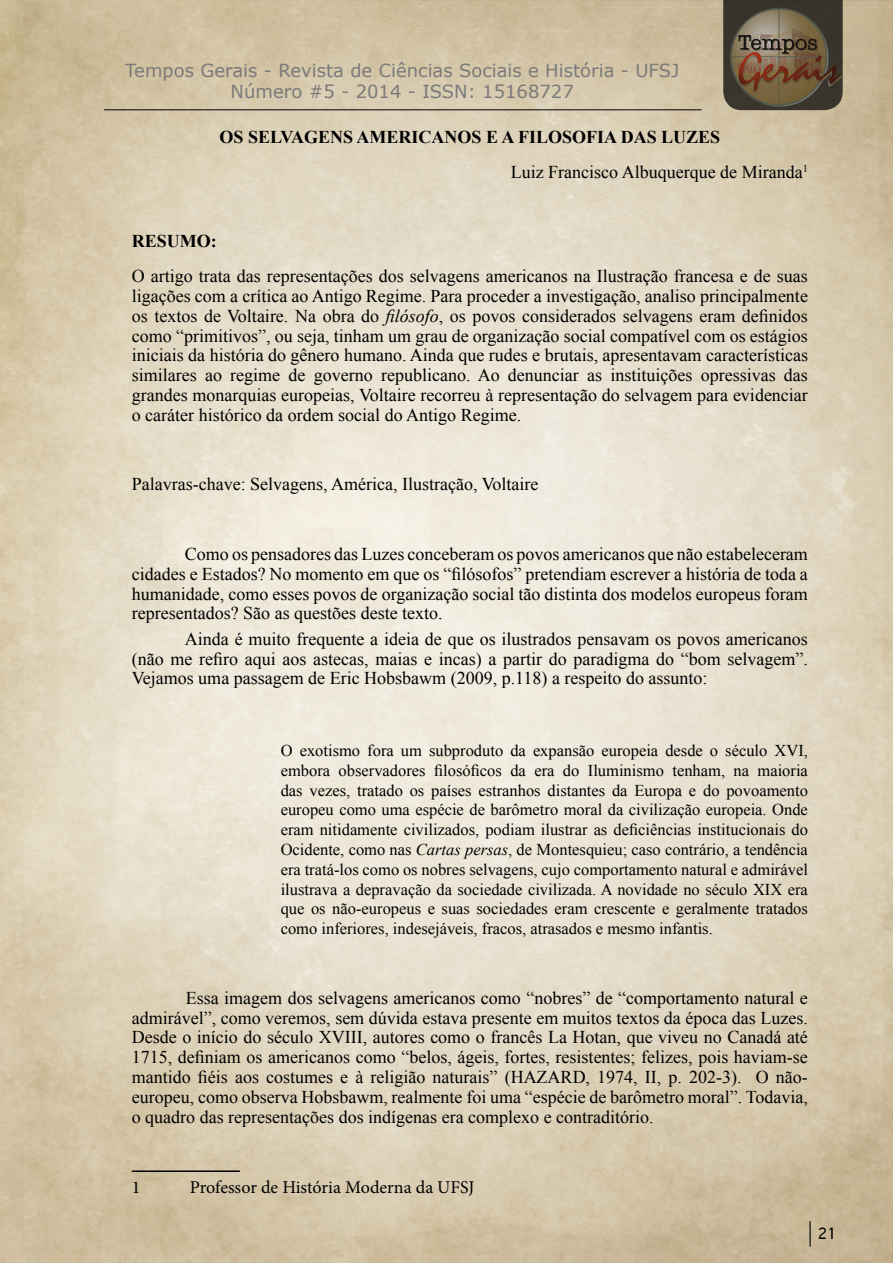
<style>
.page{position:relative;width:893px;height:1263px;background:#fff}
.page>*{position:absolute;margin:0;border:0;box-sizing:border-box;transform-origin:0 0}
.t1{font:18px/19.8px "Times New Roman";color:#000;text-align:justify}
.t2{font:18px/21.6px "Verdana";color:#7a7a7a;text-align:center}
.t3{font:700 18px "Times New Roman";color:#000}
.t4{font:18px "Minion Pro";letter-spacing:-.005em;color:#000}
.t5{font:18px "Raavi";color:#000}
.t6{font:16.5px/19.8px "Times New Roman";color:#000;text-align:justify}
.s1{font-style:italic}
</style>
<div class="page">
<img style="left:0;top:0;width:893px;height:1263px">
<hr style="left:104px;top:109px;width:598px;height:1px;background:#000">
<svg style="left:723px;top:0;width:120px;height:110px"></svg>
<img style="left:724px;top:4px;width:169px;height:106px">
<hr style="left:809px;top:1221px;width:2px;height:25px;background:#000">
<hr style="left:132px;top:1170px;width:108px;height:2px;background:#000">
<p class="t2" style="left:125px;top:59px;width:556px">Tempos Gerais - Revista de Ciências Sociais e História - UFSJ<br>Número #5 - 2014 - ISSN: 15168727</p>
<p class="t3" style="left:220px;top:124px;width:502px">OS SELVAGENS AMERICANOS E A FILOSOFIA DAS LUZES</p>
<p class="t1" style="left:511px;top:161px;width:299px">Luiz Francisco Albuquerque de Miranda<sup>1</sup></p>
<p class="t3" style="left:132px;top:228px;width:86px">RESUMO:</p>
<p class="t1" style="left:132px;top:266px;width:678px">O artigo trata das representações dos selvagens americanos na Ilustração francesa e de suas ligações com a crítica ao Antigo Regime. Para proceder a investigação, analiso principalmente os textos de Voltaire. Na obra do <span class="s1">filósofo</span>, os povos considerados selvagens eram definidos como “primitivos”, ou seja, tinham um grau de organização social compatível com os estágios iniciais da história do gênero humano. Ainda que rudes e brutais, apresentavam características similares ao regime de governo republicano. Ao denunciar as instituições opressivas das grandes monarquias europeias, Voltaire recorreu à representação do selvagem para evidenciar o caráter histórico da ordem social do Antigo Regime.</p>
<p class="t1" style="left:132px;top:474px;width:408px">Palavras-chave: Selvagens, América, Ilustração, Voltaire</p>
<p class="t1" style="left:132px;top:543px;width:678px;text-indent:53px">Como os pensadores das Luzes conceberam os povos americanos que não estabeleceram cidades e Estados? No momento em que os “filósofos” pretendiam escrever a história de toda a humanidade, como esses povos de organização social tão distinta dos modelos europeus foram representados? São as questões deste texto.</p>
<p class="t1" style="left:132px;top:628px;width:678px;text-indent:53px">Ainda é muito frequente a ideia de que os ilustrados pensavam os povos americanos (não me refiro aqui aos astecas, maias e incas) a partir do paradigma do “bom selvagem”.<br>Vejamos uma passagem de Eric Hobsbawm (2009, p.118) a respeito do assunto:</p>
<p class="t6" style="left:281px;top:740px;width:529px">O exotismo fora um subproduto da expansão europeia desde o século XVI, embora observadores filosóficos da era do Iluminismo tenham, na maioria das vezes, tratado os países estranhos distantes da Europa e do povoamento europeu como uma espécie de barômetro moral da civilização europeia. Onde eram nitidamente civilizados, podiam ilustrar as deficiências institucionais do Ocidente, como nas <span class="s1">Cartas persas</span>, de Montesquieu; caso contrário, a tendência era tratá-los como os nobres selvagens, cujo comportamento natural e admirável ilustrava a depravação da sociedade civilizada. A novidade no século XIX era que os não-europeus e suas sociedades eram crescente e geralmente tratados como inferiores, indesejáveis, fracos, atrasados e mesmo infantis.</p>
<p class="t1" style="left:132px;top:987px;width:678px;text-indent:54px">Essa imagem dos selvagens americanos como “nobres” de “comportamento natural e admirável”, como veremos, sem dúvida estava presente em muitos textos da época das Luzes.<br>Desde o início do século XVIII, autores como o francês La Hotan, que viveu no Canadá até 1715, definiam os americanos como “belos, ágeis, fortes, resistentes; felizes, pois haviam-se mantido fiéis aos costumes e à religião naturais” (HAZARD, 1974, II, p. 202-3). O não&shy;europeu, como observa Hobsbawm, realmente foi uma “espécie de barômetro moral”. Todavia, o quadro das representações dos indígenas era complexo e contraditório.</p>
<p class="t4" style="left:132px;top:1175px;width:10px">1</p>
<p class="t4" style="left:190px;top:1175px;width:286px">Professor de História Moderna da UFSJ</p>
<p class="t5" style="left:817px;top:1222px;width:19px">21</p>
</div>
